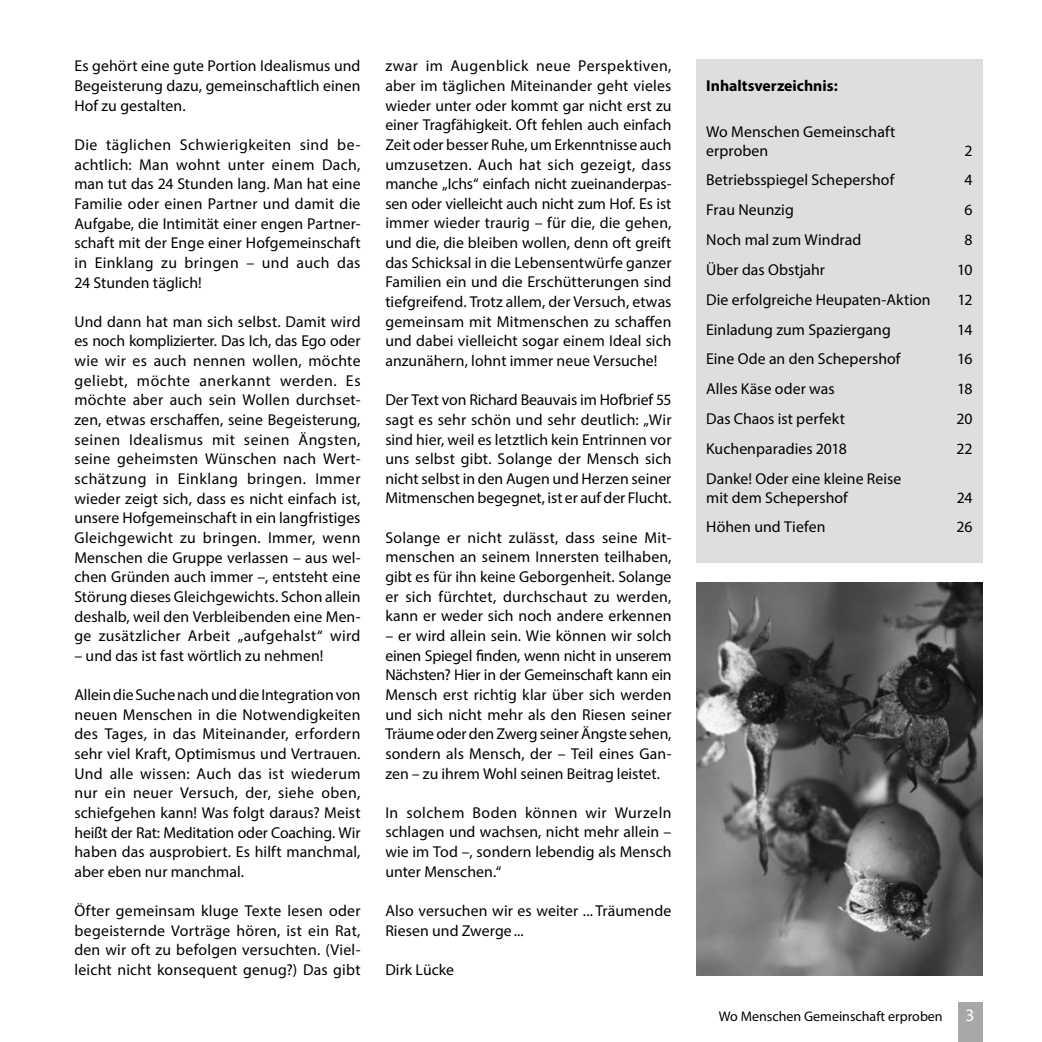
<style>
.page{position:relative;width:1042px;height:1042px;background:#fff}
.page>*{position:absolute;margin:0;border:0;box-sizing:border-box;transform-origin:0 0}
.t1{font:17.5px "Myriad Pro";color:#fff}
.t2{font:15.75px/19.6px "Myriad Pro";letter-spacing:.005em;color:#000;text-align:justify}
.t3{font:700 15.75px "Myriad Pro";color:#000}
.t4{font:14px "Myriad Pro";color:#000}
</style>
<div class="page">
<div style="left:696px;top:60px;width:286px;height:503px;background:#dededd"></div>
<img style="left:696px;top:582px;width:286px;height:393px">
<div style="left:957px;top:1002px;width:25px;height:40px;background:#a9a8a6"></div>
<p class="t2" style="left:74px;top:56px;width:288px">Es gehört eine gute Portion Idealismus und Begeisterung dazu, gemeinschaftlich einen Hof zu gestalten.</p>
<p class="t2" style="left:74px;top:135px;width:288px">Die täglichen Schwierigkeiten sind be&shy;achtlich: Man wohnt unter einem Dach, man tut das 24 Stunden lang. Man hat eine Familie oder einen Partner und damit die Aufgabe, die Intimität einer engen Partner&shy;schaft mit der Enge einer Hofgemeinschaft in Einklang zu bringen – und auch das 24 Stunden täglich!</p>
<p class="t2" style="left:74px;top:311px;width:288px">Und dann hat man sich selbst. Damit wird es noch komplizierter. Das Ich, das Ego oder wie wir es auch nennen wollen, möchte geliebt, möchte anerkannt werden. Es möchte aber auch sein Wollen durchset&shy;zen, etwas erschaffen, seine Begeisterung, seinen Idealismus mit seinen Ängsten, seine geheimsten Wünschen nach Wert&shy;schätzung in Einklang bringen. Immer wieder zeigt sich, dass es nicht einfach ist, unsere Hofgemeinschaft in ein langfristiges Gleichgewicht zu bringen. Immer, wenn Menschen die Gruppe verlassen – aus wel&shy;chen Gründen auch immer –, entsteht eine Störung dieses Gleichgewichts. Schon allein deshalb, weil den Verbleibenden eine Men&shy;ge zusätzlicher Arbeit „aufgehalst“ wird</p>
<p class="t2" style="left:74px;top:645px;width:250px">– und das ist fast wörtlich zu nehmen!</p>
<p class="t2" style="left:74px;top:685px;width:288px">Allein die Suche nach und die Integration von neuen Menschen in die Notwendigkeiten des Tages, in das Miteinander, erfordern sehr viel Kraft, Optimismus und Vertrauen.<br>Und alle wissen: Auch das ist wiederum nur ein neuer Versuch, der, siehe oben, schiefgehen kann! Was folgt daraus? Meist heißt der Rat: Meditation oder Coaching. Wir haben das ausprobiert. Es hilft manchmal, aber eben nur manchmal.</p>
<p class="t2" style="left:74px;top:901px;width:288px">Öfter gemeinsam kluge Texte lesen oder begeisternde Vorträge hören, ist ein Rat, den wir oft zu befolgen versuchten. (Viel&shy;leicht nicht konsequent genug?) Das gibt</p>
<p class="t2" style="left:385px;top:56px;width:288px">zwar im Augenblick neue Perspektiven, aber im täglichen Miteinander geht vieles wieder unter oder kommt gar nicht erst zu einer Tragfähigkeit. Oft fehlen auch einfach Zeit oder besser Ruhe, um Erkenntnisse auch umzusetzen. Auch hat sich gezeigt, dass manche „Ichs“ einfach nicht zueinanderpas&shy;sen oder vielleicht auch nicht zum Hof. Es ist immer wieder traurig – für die, die gehen, und die, die bleiben wollen, denn oft greift das Schicksal in die Lebensentwürfe ganzer Familien ein und die Erschütterungen sind tiefgreifend. Trotz allem, der Versuch, etwas gemeinsam mit Mitmenschen zu schaffen und dabei vielleicht sogar einem Ideal sich anzunähern, lohnt immer neue Versuche!</p>
<p class="t2" style="left:385px;top:390px;width:288px">Der Text von Richard Beauvais im Hofbrief 55 sagt es sehr schön und sehr deutlich: „Wir sind hier, weil es letztlich kein Entrinnen vor uns selbst gibt. Solange der Mensch sich nicht selbst in den Augen und Herzen seiner Mitmenschen begegnet, ist er auf der Flucht.</p>
<p class="t2" style="left:385px;top:527px;width:288px">Solange er nicht zulässt, dass seine Mit&shy;menschen an seinem Innersten teilhaben, gibt es für ihn keine Geborgenheit. Solange er sich fürchtet, durchschaut zu werden, kann er weder sich noch andere erkennen</p>
<p class="t2" style="left:385px;top:626px;width:288px">– er wird allein sein. Wie können wir solch einen Spiegel finden, wenn nicht in unserem Nächsten? Hier in der Gemeinschaft kann ein Mensch erst richtig klar über sich werden und sich nicht mehr als den Riesen seiner Träume oder den Zwerg seiner Ängste sehen, sondern als Mensch, der – Teil eines Gan&shy;zen – zu ihrem Wohl seinen Beitrag leistet.</p>
<p class="t2" style="left:385px;top:802px;width:288px">In solchem Boden können wir Wurzeln schlagen und wachsen, nicht mehr allein – wie im Tod –, sondern lebendig als Mensch unter Menschen.“</p>
<p class="t2" style="left:385px;top:900px;width:288px">Also versuchen wir es weiter ... Träumende<br>Riesen und Zwerge...</p>
<p class="t2" style="left:385px;top:959px;width:70px">Dirk Lücke</p>
<p class="t3" style="left:706px;top:76px;width:133px">Inhaltsverzeichnis:</p>
<p class="t2" style="left:706px;top:122px;width:191px;line-height:18.9px">Wo Menschen Gemeinschaft erproben</p>
<p class="t2" style="left:964px;top:140px;width:10px">2</p>
<p class="t2" style="left:706px;top:170px;width:189px">Betriebsspiegel Schepershof</p>
<p class="t2" style="left:964px;top:170px;width:10px">4</p>
<p class="t2" style="left:706px;top:200px;width:89px">Frau Neunzig</p>
<p class="t2" style="left:964px;top:200px;width:10px">6</p>
<p class="t2" style="left:706px;top:230px;width:157px">Noch mal zum Windrad</p>
<p class="t2" style="left:964px;top:230px;width:10px">8</p>
<p class="t2" style="left:706px;top:259px;width:120px">Über das Obstjahr</p>
<p class="t2" style="left:957px;top:259px;width:17px">10</p>
<p class="t2" style="left:706px;top:289px;width:226px">Die erfolgreiche Heupaten-Aktion</p>
<p class="t2" style="left:957px;top:289px;width:17px">12</p>
<p class="t2" style="left:706px;top:319px;width:186px">Einladung zum Spaziergang</p>
<p class="t2" style="left:957px;top:319px;width:17px">14</p>
<p class="t2" style="left:706px;top:349px;width:196px">Eine Ode an den Schepershof</p>
<p class="t2" style="left:957px;top:349px;width:17px">16</p>
<p class="t2" style="left:706px;top:379px;width:130px">Alles Käse oder was</p>
<p class="t2" style="left:957px;top:379px;width:17px">18</p>
<p class="t2" style="left:706px;top:409px;width:140px">Das Chaos ist perfekt</p>
<p class="t2" style="left:956px;top:409px;width:18px">20</p>
<p class="t2" style="left:706px;top:438px;width:142px">Kuchenparadies 2018</p>
<p class="t2" style="left:956px;top:438px;width:18px">22</p>
<p class="t2" style="left:706px;top:469px;width:197px;line-height:18.9px">Danke! Oder eine kleine Reise mit dem Schepershof</p>
<p class="t2" style="left:957px;top:487px;width:17px">24</p>
<p class="t2" style="left:706px;top:517px;width:121px">Höhen und Tiefen</p>
<p class="t2" style="left:956px;top:517px;width:17px">26</p>
<p class="t4" style="left:718px;top:1008px;width:226px">Wo Menschen Gemeinschaft erproben</p>
<p class="t1" style="left:965px;top:1004px;width:10px">3</p>
</div>
